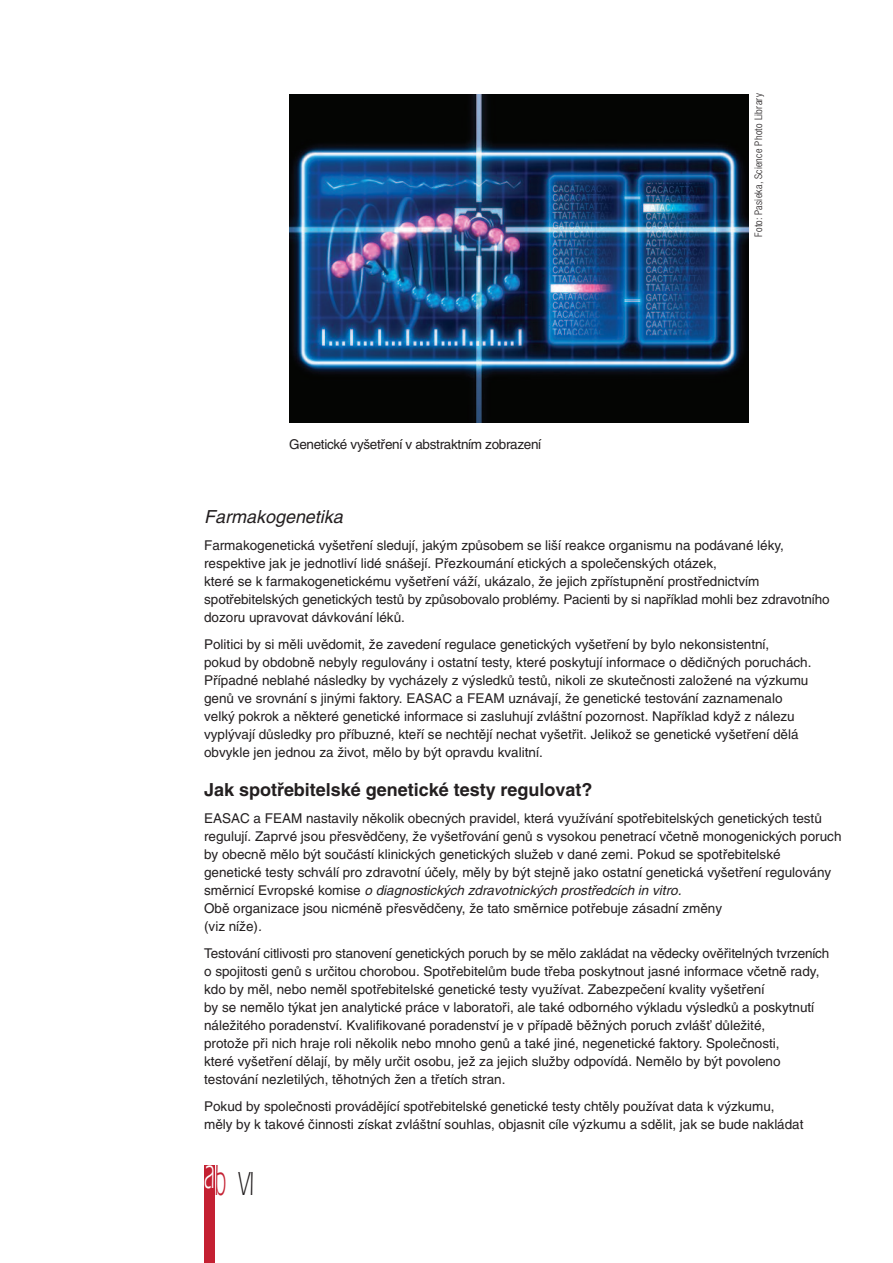
<style>
.page{position:relative;width:893px;height:1263px;background:#fff}
.page>*{position:absolute;margin:0;border:0;box-sizing:border-box;transform-origin:0 0}
.t1{font:34.5px "Itc Eras CE";color:#231f20;scale:.55 1}
.t2{font:700 18px "Helvetica CE";color:#231f20}
.t3{font:italic 18px "Helvetica CE";color:#231f20}
.t4{font:13.5px/18px "Helvetica CE";color:#231f20}
.t5{font:13.5px "Helvetica CE";letter-spacing:-.025em;color:#231f20}
.t6{font:300 condensed 10.5px "Helvetica NCE";letter-spacing:.025em;color:#231f20}
.s1{font-style:italic}
.s2{font-size:45px;color:#c42032}
</style>
<div class="page">
<div style="left:204px;top:1165px;width:11px;height:98px;background:#c42032"></div>
<img style="left:289px;top:94px;width:459px;height:329px">
<p class="t5" style="left:289px;top:439px;width:254px">Genetické vyšetření v abstraktním zobrazení</p>
<p class="t6" style="left:752px;top:237px;width:145px;rotate:-90deg">Foto: Pasieka, Science Photo Library</p>
<h2 class="t3" style="left:204px;top:510px;width:140px">Farmakogenetika</h2>
<p class="t4" style="left:204px;top:538px;width:627px">Farmakogenetická vyšetření sledují, jakým způsobem se liší reakce organismu na podávané léky, respektive jak je jednotliví lidé snášejí. Přezkoumání etických a společenských otázek,<br>které se k farmakogenetickému vyšetření váží, ukázalo, že jejich zpřístupnění prostřednictvím spotřebitelských genetických testů by způsobovalo problémy. Pacienti by si například mohli bez zdravotního dozoru upravovat dávkování léků.</p>
<p class="t4" style="left:204px;top:637px;width:609px">Politici by si měli uvědomit, že zavedení regulace genetických vyšetření by bylo nekonsistentní,<br>pokud by obdobně nebyly regulovány i ostatní testy, které poskytují informace o dědičných poruchách.<br>Případné neblahé následky by vycházely z výsledků testů, nikoli ze skutečnosti založené na výzkumu genů ve srovnání s jinými faktory. EASAC a FEAM uznávají, že genetické testování zaznamenalo velký pokrok a některé genetické informace si zasluhují zvláštní pozornost. Například když z nálezu vyplývají důsledky pro příbuzné, kteří se nechtějí nechat vyšetřit. Jelikož se genetické vyšetření dělá obvykle jen jednou za život, mělo by být opravdu kvalitní.</p>
<h2 class="t2" style="left:204px;top:783px;width:390px">Jak spotřebitelské genetické testy regulovat?</h2>
<p class="t4" style="left:204px;top:811px;width:639px">EASAC a FEAM nastavily několik obecných pravidel, která využívání spotřebitelských genetických testů regulují. Zaprvé jsou přesvědčeny, že vyšetřování genů s vysokou penetrací včetně monogenických poruch by obecně mělo být součástí klinických genetických služeb v dané zemi. Pokud se spotřebitelské genetické testy schválí pro zdravotní účely, měly by být stejně jako ostatní genetická vyšetření regulovány směrnicí Evropské komise <span class="s1">o diagnostických zdravotnických prostředcích in vitro.<br></span>Obě organizace jsou nicméně přesvědčeny, že tato směrnice potřebuje zásadní změny<br>(viz níže)<span class="s1">.</span></p>
<p class="t4" style="left:204px;top:946px;width:627px">Testování citlivosti pro stanovení genetických poruch by se mělo zakládat na vědecky ověřitelných tvrzeních o spojitosti genů s určitou chorobou. Spotřebitelům bude třeba poskytnout jasné informace včetně rady, kdo by měl, nebo neměl spotřebitelské genetické testy využívat. Zabezpečení kvality vyšetření<br>by se nemělo týkat jen analytické práce v laboratoři, ale také odborného výkladu výsledků a poskytnutí náležitého poradenství. Kvalifikované poradenství je v případě běžných poruch zvlášť důležité,<br>protože při nich hraje roli několik nebo mnoho genů a také jiné, negenetické faktory. Společnosti,<br>které vyšetření dělají, by měly určit osobu, jež za jejich služby odpovídá. Nemělo by být povoleno testování nezletilých, těhotných žen a třetích stran.</p>
<p class="t4" style="left:204px;top:1099px;width:601px">Pokud by společnosti provádějící spotřebitelské genetické testy chtěly používat data k výzkumu, měly by k takové činnosti získat zvláštní souhlas, objasnit cíle výzkumu a sdělit, jak se bude nakládat</p>
<h1 class="t1" style="left:204px;top:1172px;width:92px"><sup>a</sup><span class="s2">b</span> VI</h1>
</div>
